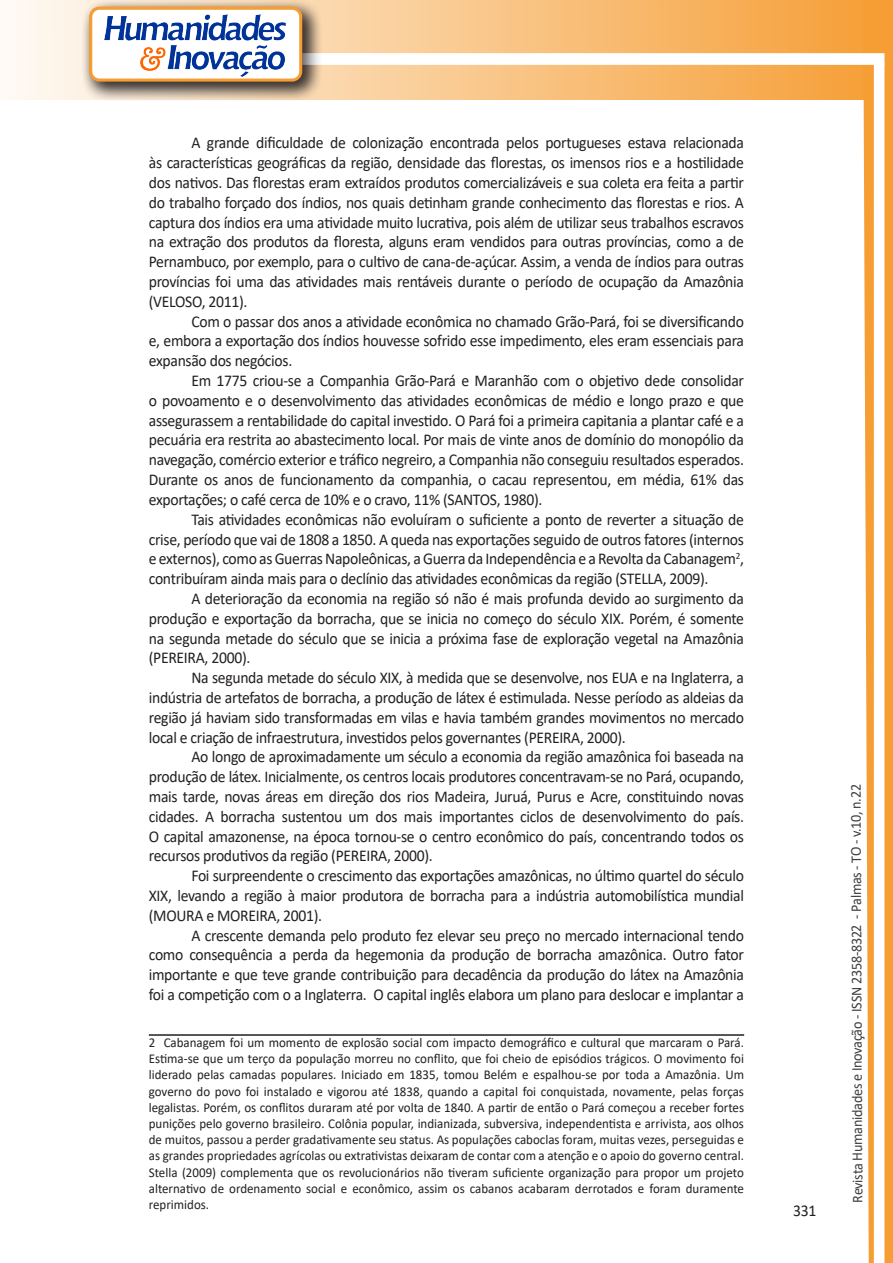
<style>
.page{position:relative;width:893px;height:1263px;background:#fff}
.page>*{position:absolute;margin:0;border:0;box-sizing:border-box;transform-origin:0 0}
.texto{font:16.5px/19.8px "Calibri";letter-spacing:-.02em;color:#231f20;text-align:justify;scale:.95 1}
.t1{font:15px "Calibri";letter-spacing:-.025em;color:#3e3e3f;scale:.95 1}
.Rodapé{font:13.5px/16.2px "Calibri";color:#231f20;text-align:justify;scale:.96 1}
</style>
<div class="page">
<svg style="left:5px;top:0;width:858px;height:100px"></svg>
<div style="left:302px;top:53px;width:582px;height:12px;background:#fff;border:2px solid #fff"></div>
<svg style="left:863px;top:0;width:30px;height:1263px"></svg>
<div style="left:81px;top:0;width:241px;height:102px;background:#231f20;opacity:.75"></div>
<div style="left:91px;top:8px;width:210px;height:72px;background:#fff;border-radius:9px"></div>
<img style="left:104px;top:14px;width:181px;height:62px">
<div style="left:89px;top:7px;width:213px;height:75px;border:3px solid #f69e34;border-radius:9px"></div>
<hr style="left:149px;top:1034px;width:595px;height:2px;background:#231f20">
<p class="texto" style="left:149px;top:133px;width:628px;text-indent:43px">A grande dificuldade de colonização encontrada pelos portugueses estava relacionada às características geográficas da região, densidade das florestas, os imensos rios e a hostilidade dos nativos. Das florestas eram extraídos produtos comercializáveis e sua coleta era feita a partir do trabalho forçado dos índios, nos quais detinham grande conhecimento das florestas e rios. A captura dos índios era uma atividade muito lucrativa, pois além de utilizar seus trabalhos escravos na extração dos produtos da floresta, alguns eram vendidos para outras províncias, como a de Pernambuco, por exemplo, para o cultivo de cana-de-açúcar. Assim, a venda de índios para outras províncias foi uma das atividades mais rentáveis durante o período de ocupação da Amazônia (VELOSO, 2011).</p>
<p class="texto" style="left:149px;top:311px;width:628px;text-indent:43px">Com o passar dos anos a atividade econômica no chamado Grão-Pará, foi se diversificando e, embora a exportação dos índios houvesse sofrido esse impedimento, eles eram essenciais para expansão dos negócios.</p>
<p class="texto" style="left:149px;top:370px;width:628px;text-indent:43px">Em 1775 criou-se a Companhia Grão-Pará e Maranhão com o objetivo dede consolidar o povoamento e o desenvolvimento das atividades econômicas de médio e longo prazo e que assegurassem a rentabilidade do capital investido. O Pará foi a primeira capitania a plantar café e a pecuária era restrita ao abastecimento local. Por mais de vinte anos de domínio do monopólio da navegação, comércio exterior e tráfico negreiro, a Companhia não conseguiu resultados esperados.<br>Durante os anos de funcionamento da companhia, o cacau representou, em média, 61% das exportações; o café cerca de 10% e o cravo, 11% (SANTOS, 1980).</p>
<p class="texto" style="left:149px;top:509px;width:628px;text-indent:43px">Tais atividades econômicas não evoluíram o suficiente a ponto de reverter a situação de crise, período que vai de 1808 a 1850. A queda nas exportações seguido de outros fatores (internos e externos), como as Guerras Napoleônicas, a Guerra da Independência e a Revolta da Cabanagem<sup>2</sup>, contribuíram ainda mais para o declínio das atividades econômicas da região (STELLA, 2009).</p>
<p class="texto" style="left:149px;top:588px;width:628px;text-indent:43px">A deterioração da economia na região só não é mais profunda devido ao surgimento da produção e exportação da borracha, que se inicia no começo do século XIX. Porém, é somente na segunda metade do século que se inicia a próxima fase de exploração vegetal na Amazônia (PEREIRA, 2000).</p>
<p class="texto" style="left:149px;top:667px;width:628px;text-indent:43px">Na segunda metade do século XIX, à medida que se desenvolve, nos EUA e na Inglaterra, a indústria de artefatos de borracha, a produção de látex é estimulada. Nesse período as aldeias da região já haviam sido transformadas em vilas e havia também grandes movimentos no mercado local e criação de infraestrutura, investidos pelos governantes (PEREIRA, 2000).</p>
<p class="texto" style="left:149px;top:746px;width:628px;text-indent:43px">Ao longo de aproximadamente um século a economia da região amazônica foi baseada na produção de látex. Inicialmente, os centros locais produtores concentravam-se no Pará, ocupando, mais tarde, novas áreas em direção dos rios Madeira, Juruá, Purus e Acre, constituindo novas cidades. A borracha sustentou um dos mais importantes ciclos de desenvolvimento do país.<br>O capital amazonense, na época tornou-se o centro econômico do país, concentrando todos os recursos produtivos da região (PEREIRA, 2000).</p>
<p class="texto" style="left:149px;top:865px;width:628px;text-indent:43px">Foi surpreendente o crescimento das exportações amazônicas, no último quartel do século XIX, levando a região à maior produtora de borracha para a indústria automobilística mundial (MOURA e MOREIRA, 2001).</p>
<p class="texto" style="left:149px;top:925px;width:628px;text-indent:43px">A crescente demanda pelo produto fez elevar seu preço no mercado internacional tendo como consequência a perda da hegemonia da produção de borracha amazônica. Outro fator importante e que teve grande contribuição para decadência da produção do látex na Amazônia foi a competição com o a Inglaterra. O capital inglês elabora um plano para deslocar e implantar a</p>
<p class="Rodapé" style="left:149px;top:1034px;width:622px">2 Cabanagem foi um momento de explosão social com impacto demográfico e cultural que marcaram o Pará.<br>Estima-se que um terço da população morreu no conflito, que foi cheio de episódios trágicos. O movimento foi liderado pelas camadas populares. Iniciado em 1835, tomou Belém e espalhou-se por toda a Amazônia. Um governo do povo foi instalado e vigorou até 1838, quando a capital foi conquistada, novamente, pelas forças legalistas. Porém, os conflitos duraram até por volta de 1840. A partir de então o Pará começou a receber fortes punições pelo governo brasileiro. Colônia popular, indianizada, subversiva, independentista e arrivista, aos olhos de muitos, passou a perder gradativamente seu status. As populações caboclas foram, muitas vezes, perseguidas e as grandes propriedades agrícolas ou extrativistas deixaram de contar com a atenção e o apoio do governo central.<br>Stella (2009) complementa que os revolucionários não tiveram suficiente organização para propor um projeto alternativo de ordenamento social e econômico, assim os cabanos acabaram derrotados e foram duramente reprimidos.</p>
<p class="texto" style="left:793px;top:1200px;width:26px">331</p>
<p class="t1" style="left:846px;top:1203px;width:442px;rotate:-90deg">Revista Humanidades e Inovação - ISSN 2358-8322 - Palmas - TO - v.10, n.22</p>
</div>
